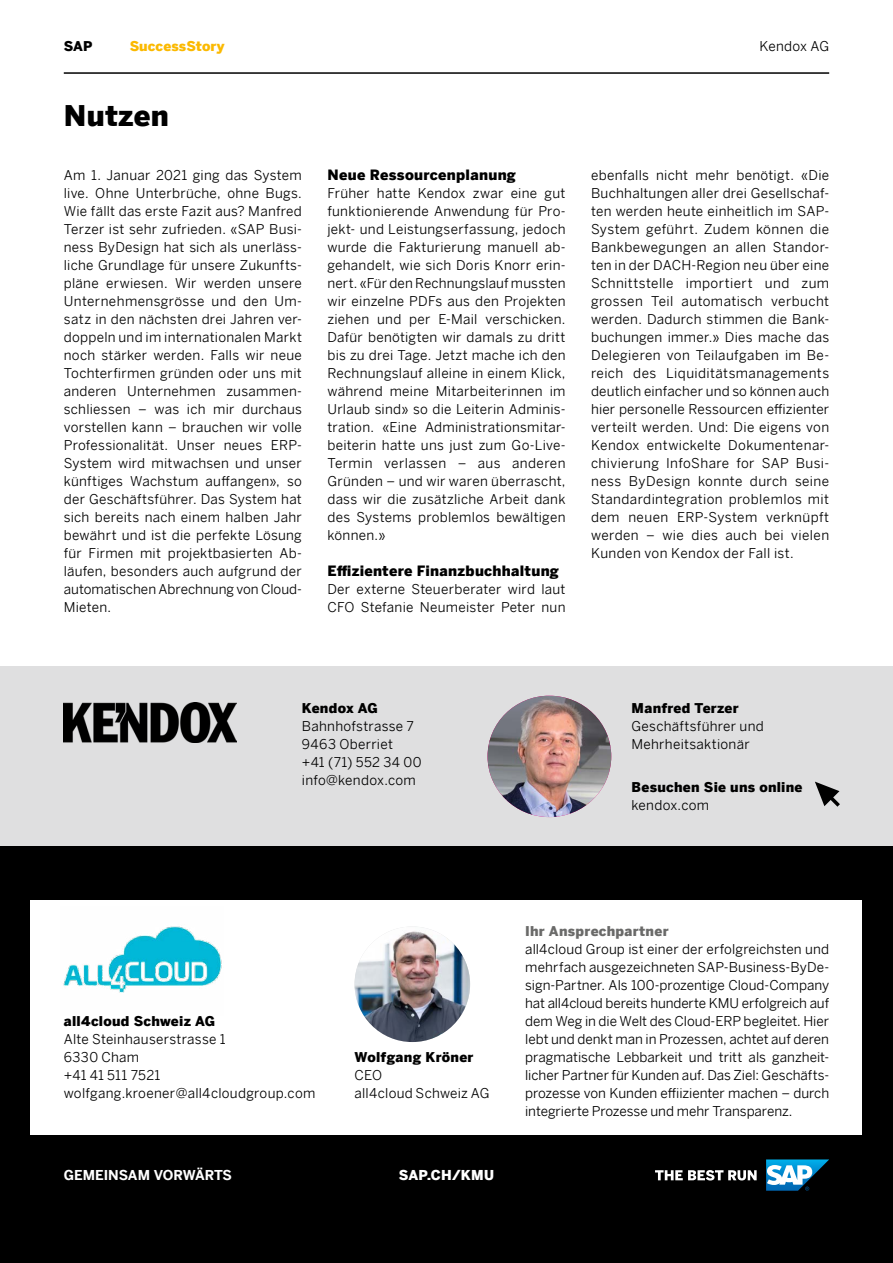
<style>
.page{position:relative;width:893px;height:1263px;background:#fff}
.page>*{position:absolute;margin:0;border:0;box-sizing:border-box;transform-origin:0 0}
.t1{font:900 28.5px "Benton Sans";letter-spacing:.01em;color:#000}
.t2{font:900 14.25px "Benton Sans";letter-spacing:.02em;color:#000}
.t3{font:700 13.65px "Benton Sans";color:#fff}
.t4{font:900 13.65px "Benton Sans";letter-spacing:.005em;color:#fff}
.t5{font:13.5px/18px "Benton Sans";letter-spacing:.02em;color:#000}
.t6{font:900 13.5px "Benton Sans";letter-spacing:.02em;color:#000}
.t7{font:900 13.5px "Benton Sans";letter-spacing:.02em;color:#6a6a69}
.t8{font:900 13.5px "Benton Sans";letter-spacing:.005em;color:#fbb900}
</style>
<div class="page">
<div style="left:0;top:666px;width:893px;height:180px;background:#dfdfe0"></div>
<div style="left:0;top:846px;width:893px;height:417px;background:#000"></div>
<div style="left:31px;top:900px;width:831px;height:234px;background:#fff"></div>
<hr style="left:64px;top:72px;width:765px;height:2px;background:#000">
<svg style="left:655px;top:1170px;width:102px;height:10px"></svg>
<svg style="left:766px;top:1159px;width:63px;height:32px"></svg>
<img style="left:355px;top:926px;width:115px;height:116px;border-radius:58px">
<img style="left:63px;top:926px;width:159px;height:67px">
<img style="left:64px;top:702px;width:172px;height:40px">
<img style="left:487px;top:696px;width:124px;height:121px">
<svg style="left:815px;top:782px;width:25px;height:25px"></svg>
<p class="t6" style="left:64px;top:34px;width:30px">SAP</p>
<p class="t8" style="left:130px;top:34px;width:96px">SuccessStory</p>
<p class="t5" style="left:759px;top:35px;width:71px">Kendox AG</p>
<h1 class="t1" style="left:64px;top:91px;width:107px">Nutzen</h1>
<p class="t5" style="left:64px;top:165px;width:240px;text-align:justify">Am 1. Januar 2021 ging das System live. Ohne Unterbrüche, ohne Bugs.<br>Wie fällt das erste Fazit aus? Manfred Terzer ist sehr zufrieden. «SAP Busi&shy;ness ByDesign hat sich als unerläss&shy;liche Grundlage für unsere Zukunfts&shy;pläne erwiesen. Wir werden unsere Unternehmensgrösse und den Um&shy;satz in den nächsten drei Jahren ver&shy;doppeln und im internationalen Markt noch stärker werden. Falls wir neue Tochterfirmen gründen oder uns mit anderen Unternehmen zusammen&shy;schliessen – was ich mir durchaus vorstellen kann – brauchen wir volle Professionalität. Unser neues ERP-System wird mitwachsen und unser künftiges Wachstum auffangen», so der Geschäftsführer. Das System hat sich bereits nach einem halben Jahr bewährt und ist die perfekte Lösung für Firmen mit projektbasierten Ab&shy;läufen, besonders auch aufgrund der automatischen Abrechnung von Cloud-Mieten.</p>
<p class="t2" style="left:327px;top:163px;width:190px">Neue Ressourcenplanung</p>
<p class="t5" style="left:327px;top:183px;width:240px;text-align:justify">Früher hatte Kendox zwar eine gut funktionierende Anwendung für Pro&shy;jekt- und Leistungserfassung, jedoch wurde die Fakturierung manuell ab&shy;gehandelt, wie sich Doris Knorr erin&shy;nert. «Für den Rechnungslauf mussten wir einzelne PDFs aus den Projekten ziehen und per E-Mail verschicken.<br>Dafür benötigten wir damals zu dritt bis zu drei Tage. Jetzt mache ich den Rechnungslauf alleine in einem Klick, während meine Mitarbeiterinnen im Urlaub sind» so die Leiterin Adminis&shy;tration. «Eine Administrationsmitar&shy;beiterin hatte uns just zum Go-Live-Termin verlassen – aus anderen Gründen – und wir waren überrascht, dass wir die zusätzliche Arbeit dank des Systems problemlos bewältigen können.»</p>
<p class="t2" style="left:327px;top:559px;width:233px">Effizientere Finanzbuchhaltung</p>
<p class="t5" style="left:327px;top:579px;width:240px">Der externe Steuerberater wird laut<br>CFO Stefanie Neumeister Peter nun</p>
<p class="t5" style="left:591px;top:165px;width:240px;text-align:justify">ebenfalls nicht mehr benötigt. «Die Buchhaltungen aller drei Gesellschaf&shy;ten werden heute einheitlich im SAP-System geführt. Zudem können die Bankbewegungen an allen Standor&shy;ten in der DACH-Region neu über eine Schnittstelle importiert und zum grossen Teil automatisch verbucht werden. Dadurch stimmen die Bank&shy;buchungen immer.» Dies mache das Delegieren von Teilaufgaben im Be&shy;reich des Liquiditätsmanagements deutlich einfacher und so können auch hier personelle Ressourcen effizienter verteilt werden. Und: Die eigens von Kendox entwickelte Dokumentenar&shy;chivierung InfoShare for SAP Busi&shy;ness ByDesign konnte durch seine Standardintegration problemlos mit dem neuen ERP-System verknüpft werden – wie dies auch bei vielen Kunden von Kendox der Fall ist.</p>
<p class="t6" style="left:302px;top:696px;width:78px">Kendox AG</p>
<p class="t5" style="left:302px;top:715px;width:121px">Bahnhofstrasse 7<br>9463 Oberriet<br>+41 (71) 552 34 00 info@kendox.com</p>
<p class="t6" style="left:631px;top:696px;width:109px">Manfred Terzer</p>
<p class="t5" style="left:631px;top:715px;width:134px">Geschäftsführer und<br>Mehrheitsaktionär</p>
<p class="t6" style="left:631px;top:776px;width:173px">Besuchen Sie uns online</p>
<p class="t5" style="left:631px;top:795px;width:79px">kendox.com</p>
<p class="t6" style="left:64px;top:1009px;width:153px">all4cloud Schweiz AG</p>
<p class="t5" style="left:64px;top:1029px;width:253px">Alte Steinhauserstrasse 1<br>6330 Cham<br>+41 41 511 7521 wolfgang.kroener@all4cloudgroup.com</p>
<p class="t6" style="left:355px;top:1045px;width:120px">Wolfgang Kröner</p>
<p class="t5" style="left:355px;top:1065px;width:136px">CEO<br>all4cloud Schweiz AG</p>
<p class="t3" style="left:64px;top:1163px;width:170px">GEMEINSAM VORWÄRTS</p>
<p class="t4" style="left:399px;top:1163px;width:97px">SAP.CH/KMU</p>
<p class="t7" style="left:525px;top:920px;width:145px">Ihr Ansprechpartner</p>
<p class="t5" style="left:525px;top:939px;width:306px;text-align:justify">all4cloud Group ist einer der erfolgreichsten und mehrfach ausgezeichneten SAP-Business-ByDe&shy;sign-Partner. Als 100-prozentige Cloud-Company hat all4cloud bereits hunderte KMU erfolgreich auf dem Weg in die Welt des Cloud-ERP begleitet. Hier lebt und denkt man in Prozessen, achtet auf deren pragmatische Lebbarkeit und tritt als ganzheit&shy;licher Partner für Kunden auf. Das Ziel: Geschäfts&shy;prozesse von Kunden effiizienter machen – durch integrierte Prozesse und mehr Transparenz.</p>
</div>
